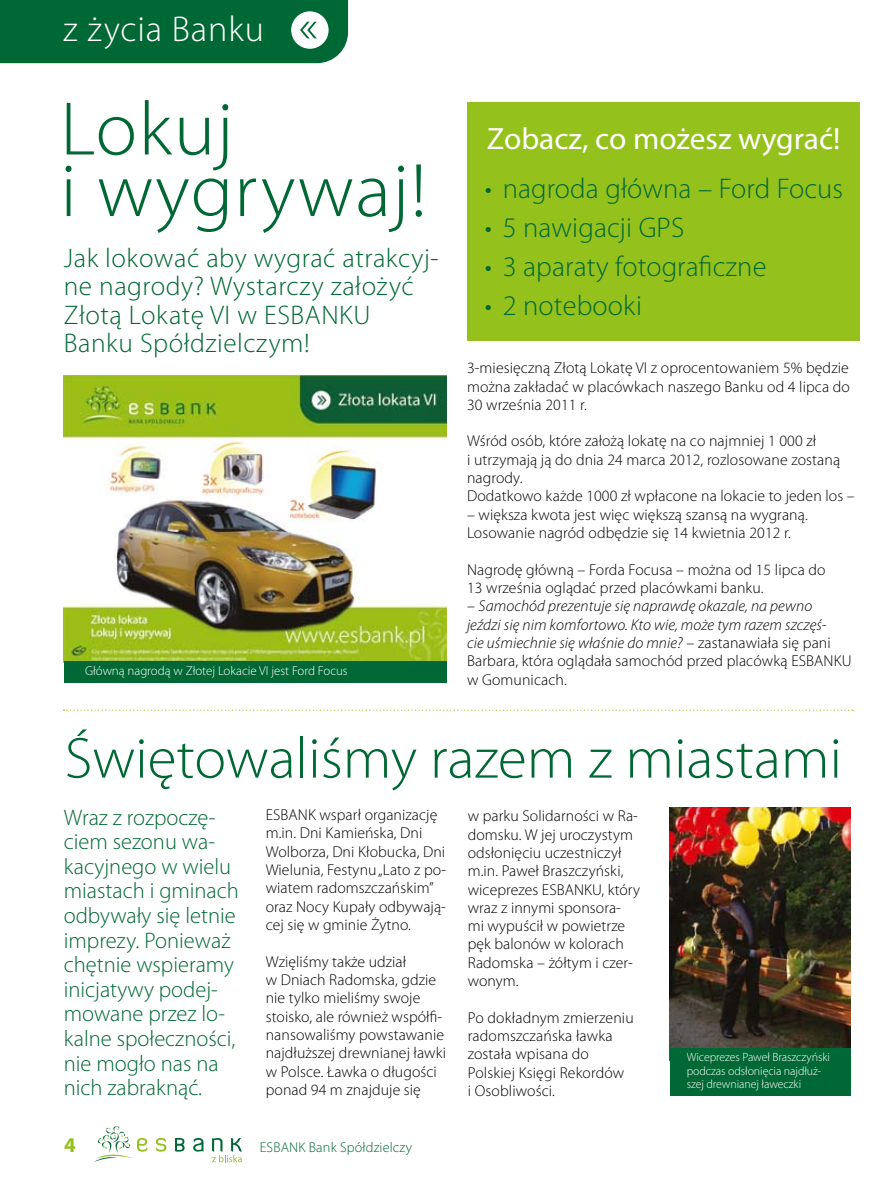
<style>
.page{position:relative;width:893px;height:1187px;background:#fff}
.page>*{position:absolute;margin:0;border:0;box-sizing:border-box;transform-origin:0 0}
.t1{font:300 76.5px/61.5px "Myriad Pro";letter-spacing:.02em;color:#006834}
.t2{font:300 58.2px "Myriad Pro";color:#006834}
.t3{font:300 36px "Myriad Pro";letter-spacing:.025em;color:#fff}
.t4{font:30.9px "Myriad Pro";color:#fff}
.t5{font:300 28.5px "Myriad Pro";letter-spacing:.005em;color:#006834}
.t6{font:300 27px/28.5px "Myriad Pro";letter-spacing:.02em;color:#006834}
.t7{font:300 22.5px/24.6px "Myriad Pro";color:#006834}
.t8{font:700 21px "Myriad Pro";color:#94c11c}
.t9{font:300 15.75px/18.3px "Myriad Pro";letter-spacing:.005em;color:#000}
.t10{font:italic 300 15.75px/18.3px "Myriad Pro";letter-spacing:.005em;color:#000}
.t11{font:300 14.25px "Myriad Pro";letter-spacing:.01em;color:#006834}
.t12{font:300 12.9px "Myriad Pro";color:#fff}
.t13{font:300 12px/13.5px "Myriad Pro";letter-spacing:-.005em;color:#fff}
.s1{font-style:normal}
</style>
<div class="page">
<img style="left:669px;top:807px;width:182px;height:252px">
<img style="left:64px;top:375px;width:382px;height:286px">
<div style="left:468px;top:102px;width:392px;height:238px;background:#94c11c"></div>
<div style="left:0;top:0;width:348px;height:63px;background:#006834"></div>
<div style="left:670px;top:1048px;width:180px;height:47px;background:#006834"></div>
<svg style="left:63px;top:709px;width:790px;height:1px"></svg>
<div style="left:64px;top:661px;width:382px;height:21px;background:#006834"></div>
<svg style="left:94px;top:1126px;width:53px;height:36px"></svg>
<svg style="left:156px;top:1138px;width:11px;height:13px"></svg>
<svg style="left:175px;top:1138px;width:10px;height:13px"></svg>
<svg style="left:193px;top:1138px;width:10px;height:13px"></svg>
<svg style="left:212px;top:1138px;width:30px;height:24px"></svg>
<h3 class="t3" style="left:63px;top:9px;width:202px">z życia Banku</h3>
<h1 class="t1" style="left:60px;top:99px;width:368px">Lokuj<br>i wygrywaj!</h1>
<h3 class="t6" style="left:64px;top:244px;width:376px">Jak lokować aby wygrać atrakcyj&shy;ne nagrody? Wystarczy założyć<br>Złotą Lokatę VI w ESBANKU<br>Banku Spółdzielczym!</h3>
<p class="t12" style="left:85px;top:664px;width:264px">Główną nagrodą w Złotej Lokacie VI jest Ford Focus</p>
<h3 class="t4" style="left:487px;top:119px;width:355px">Zobacz, co możesz wygrać!</h3>
<h3 class="t5" style="left:485px;top:173px;width:360px">• nagroda główna – Ford Focus</h3>
<h3 class="t5" style="left:485px;top:212px;width:201px">• 5 nawigacji GPS</h3>
<h3 class="t5" style="left:485px;top:251px;width:283px">• 3 aparaty fotograficzne</h3>
<h3 class="t5" style="left:485px;top:290px;width:159px">• 2 notebooki</h3>
<p class="t9" style="left:467px;top:359px;width:384px;text-align:justify">3-miesięczną Złotą Lokatę VI z oprocentowaniem 5% będzie można zakładać w placówkach naszego Banku od 4 lipca do 30 września 2011 r.</p>
<p class="t9" style="left:467px;top:432px;width:389px">Wśród osób, które założą lokatę na co najmniej 1 000 zł<br>i utrzymają ją do dnia 24 marca 2012, rozlosowane zostaną nagrody.<br>Dodatkowo każde 1000 zł wpłacone na lokacie to jeden los –</p>
<p class="t9" style="left:467px;top:505px;width:342px">– większa kwota jest więc większą szansą na wygraną.<br>Losowanie nagród odbędzie się 14 kwietnia 2012 r.</p>
<p class="t9" style="left:467px;top:560px;width:360px">Nagrodę główną – Forda Focusa – można od 15 lipca do<br>13 września oglądać przed placówkami banku.</p>
<p class="t10" style="left:467px;top:597px;width:386px"><span class="s1">–</span> Samochód prezentuje się naprawdę okazale, na pewno<br>jeździ się nim komfortowo. Kto wie, może tym razem szczęś-<br>cie uśmiechnie się właśnie do mnie? <span class="s1">– zastanawiała się pani Barbara, która oglądała samochód przed placówką ESBANKU w Gomunicach.</span></p>
<h2 class="t2" style="left:65px;top:726px;width:779px">Świętowaliśmy razem z miastami</h2>
<h3 class="t7" style="left:64px;top:805px;width:177px">Wraz z rozpoczę&shy;ciem sezonu wa&shy;kacyjnego w wielu miastach i gminach odbywały się letnie imprezy. Ponieważ chętnie wspieramy inicjatywy podej&shy;mowane przez lo&shy;kalne społeczności, nie mogło nas na nich zabraknąć.</h3>
<p class="t9" style="left:266px;top:806px;width:182px">ESBANK wsparł organizację m.in. Dni Kamieńska, Dni<br>Wolborza, Dni Kłobucka, Dni<br>Wielunia, Festynu „Lato z po&shy;wiatem radomszczańskim” oraz Nocy Kupały odbywają&shy;cej się w gminie Żytno.</p>
<p class="t9" style="left:266px;top:952px;width:182px">Wzięliśmy także udział<br>w Dniach Radomska, gdzie nie tylko mieliśmy swoje stoisko, ale również współfi&shy;nansowaliśmy powstawanie najdłuższej drewnianej ławki w Polsce. Ławka o długości ponad 94 m znajduje się</p>
<h3 class="t8" style="left:64px;top:1130px;width:13px">4</h3>
<p class="t11" style="left:260px;top:1139px;width:154px">ESBANK Bank Spółdzielczy</p>
<p class="t9" style="left:468px;top:807px;width:174px">w parku Solidarności w Ra&shy;domsku. W jej uroczystym odsłonięciu uczestniczył m.in. Paweł Braszczyński, wiceprezes ESBANKU, który wraz z innymi sponsora&shy;mi wypuścił w powietrze pęk balonów w kolorach<br>Radomska – żółtym i czer&shy;wonym.</p>
<p class="t9" style="left:468px;top:1008px;width:167px">Po dokładnym zmierzeniu radomszczańska ławka została wpisana do<br>Polskiej Księgi Rekordów<br>i Osobliwości.</p>
<p class="t13" style="left:687px;top:1050px;width:145px">Wiceprezes Paweł Braszczyński podczas odsłonięcia najdłuż&shy;szej drewnianej ławeczki</p>
</div>
